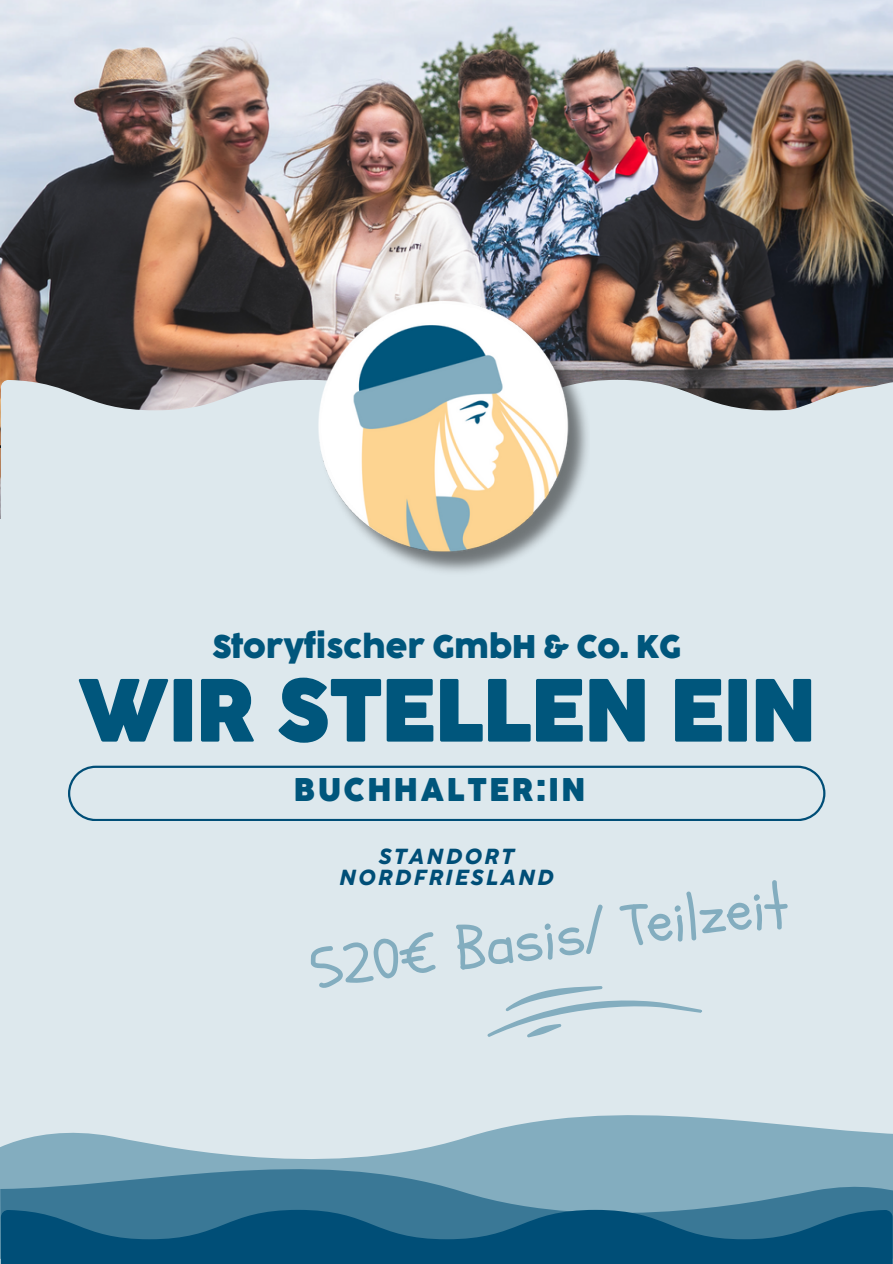
<style>
.page{position:relative;width:893px;height:1264px;background:#fff}
.page>*{position:absolute;margin:0;border:0;box-sizing:border-box;transform-origin:0 0}
.t1{font:700 82.95px "Cocogoose Pro";color:#00567c}
.t2{font:60px "Schoolbell";color:#83adbf}
.t3{font:700 30px "Cocogoose Pro";color:#00567c}
.t4{font:700 30px "Cocogoose Pro";letter-spacing:.105em;color:#00567c}
.t5{font:italic 700 21.75px/21.3px "Cocogoose Pro Text";letter-spacing:.105em;color:#004e77;text-align:center}
</style>
<div class="page">
<div style="left:0;top:0;width:892px;height:1263px;background:#dde8ed"></div>
<img style="left:0;top:0;width:892px;height:518px">
<svg style="left:68px;top:765px;width:757px;height:55px"></svg>
<svg style="left:0;top:1117px;width:892px;height:51px;fill:#83adbf"></svg>
<svg style="left:0;top:1168px;width:892px;height:95px;fill:#83adbf"></svg>
<svg style="left:1px;top:1209px;width:891px;height:54px;fill:#004e77"></svg>
<svg style="left:1px;top:380px;width:891px;height:138px"></svg>
<img style="left:304px;top:286px;width:285px;height:286px">
<svg style="left:483px;top:986px;width:220px;height:145px"></svg>
<h4 class="t3" style="left:212px;top:632px;width:470px">Storyfischer GmbH &amp; Co. KG</h4>
<p class="t1" style="left:78px;top:672px;width:739px">WIR STELLEN EIN</p>
<h1 class="t4" style="left:294px;top:776px;width:292px">BUCHHALTER:IN</h1>
<p class="t5" style="left:339px;top:846px;width:216px">STANDORT<br>NORDFRIESLAND</p>
<h3 class="t2" style="left:305px;top:931px;width:483px;rotate:-8deg">520€ Basis/ Teilzeit</h3>
</div>
